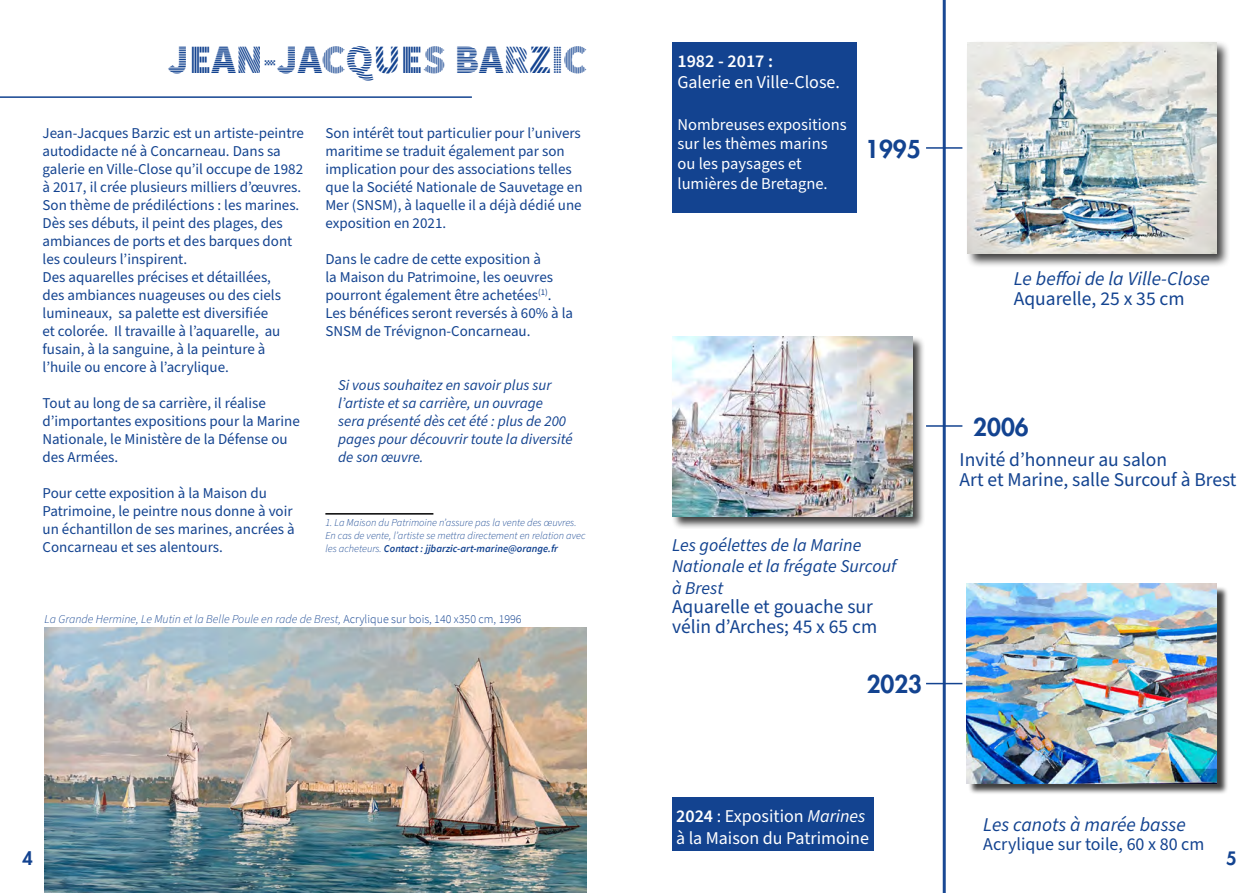
<style>
.page{position:relative;width:1259px;height:893px;background:#fff}
.page>*{position:absolute;margin:0;border:0;box-sizing:border-box;transform-origin:0 0}
.t1{font:900 40.5px "Source Sans Pro DISPLAYV2";color:#134390}
.t2{font:800 24px "Futura Std";color:#134390}
.t3{font:19.5px/19.5px "Source Sans Pro";color:#134390}
.t4{font:italic 19.5px "Source Sans Pro";color:#134390}
.t5{font:18px/21.6px "Source Sans Pro";color:#fff}
.t6{font:italic 18px/21.6px "Source Sans Pro";color:#134390}
.t7{font:18px "Source Sans Pro";color:#134390}
.t8{font:600 18px "Source Sans Pro";color:#fff}
.t9{font:800 18px "Futura Std";color:#134390}
.t10{font:16.5px/19.8px "Source Sans Pro";color:#fff}
.t11{font:15px/18px "Source Sans Pro";color:#134390}
.t12{font:italic 15px/18px "Source Sans Pro";color:#134390}
.t13{font:italic 300 12px "Source Sans Pro";color:#134390}
.t14{font:italic 300 10.5px/12.6px "Source Sans Pro";color:#134390}
.s1{font-weight:600}
.s2{font-style:normal}
.s3{font-style:italic}
</style>
<div class="page">
<div style="left:672px;top:797px;width:201px;height:53px;background:#134390"></div>
<div style="left:672px;top:43px;width:184px;height:170px;background:#134390"></div>
<div style="left:968px;top:586px;width:260px;height:209px;background:#000;opacity:.75"></div>
<img style="left:966px;top:584px;width:250px;height:199px">
<img style="left:44px;top:628px;width:543px;height:265px">
<hr style="left:942px;top:0;width:3px;height:893px;background:#134390">
<hr style="left:325px;top:513px;width:108px;height:2px;background:#000">
<hr style="left:0;top:96px;width:472px;height:2px;background:#134390">
<div style="left:966px;top:40px;width:264px;height:228px;background:#000;opacity:.75"></div>
<img style="left:967px;top:43px;width:249px;height:210px">
<div style="left:671px;top:335px;width:254px;height:193px;background:#000;opacity:.75"></div>
<img style="left:673px;top:337px;width:240px;height:179px">
<hr style="left:926px;top:147px;width:36px;height:2px;background:#134390">
<hr style="left:926px;top:425px;width:36px;height:2px;background:#134390">
<hr style="left:926px;top:683px;width:36px;height:1px;background:#134390">
<h1 class="t1" style="left:168px;top:38px;width:420px">JEAN-JACQUES BARZIC</h1>
<p class="t11" style="left:43px;top:124px;width:263px">Jean-Jacques Barzic est un artiste-peintre autodidacte né à Concarneau. Dans sa galerie en Ville-Close qu’il occupe de 1982 à 2017, il crée plusieurs milliers d’œuvres.<br>Son thème de prédiléctions : les marines.<br>Dès ses débuts, il peint des plages, des ambiances de ports et des barques dont les couleurs l’inspirent.<br>Des aquarelles précises et détaillées,<br>des ambiances nuageuses ou des ciels lumineaux, sa palette est diversifiée<br>et colorée. Il travaille à l’aquarelle, au fusain, à la sanguine, à la peinture à l’huile ou encore à l’acrylique.</p>
<p class="t11" style="left:43px;top:394px;width:259px">Tout au long de sa carrière, il réalise d’importantes expositions pour la Marine Nationale, le Ministère de la Défense ou des Armées.</p>
<p class="t11" style="left:43px;top:484px;width:254px">Pour cette exposition à la Maison du Patrimoine, le peintre nous donne à voir un échantillon de ses marines, ancrées à Concarneau et ses alentours.</p>
<p class="t11" style="left:325px;top:124px;width:259px">Son intérêt tout particulier pour l’univers maritime se traduit également par son implication pour des associations telles que la Société Nationale de Sauvetage en Mer (SNSM), à laquelle il a déjà dédié une exposition en 2021.</p>
<p class="t11" style="left:325px;top:250px;width:249px">Dans le cadre de cette exposition à<br>la Maison du Patrimoine, les oeuvres pourront également être achetées<sup>(1)</sup>.<br>Les bénéfices seront reversés à 60% à la SNSM de Trévignon-Concarneau.</p>
<p class="t12" style="left:338px;top:376px;width:236px">Si vous souhaitez en savoir plus sur l’artiste et sa carrière, un ouvrage sera présenté dès cet été : plus de 200 pages pour découvrir toute la diversité de son œuvre.</p>
<p class="t14" style="left:325px;top:517px;width:262px">1. La Maison du Patrimoine n’assure pas la vente des œuvres.<br>En cas de vente, l’artiste se mettra directement en relation avec les acheteurs. <span class="s1">Contact : jjbarzic-art-marine@orange.fr</span></p>
<p class="t13" style="left:45px;top:611px;width:478px">La Grande Hermine, Le Mutin et la Belle Poule en rade de Brest, <span class="s2">Acrylique sur bois, 140 x350 cm, 1996</span></p>
<p class="t8" style="left:677px;top:49px;width:97px">1982 - 2017 :</p>
<p class="t5" style="left:677px;top:72px;width:164px">Galerie en Ville-Close.</p>
<p class="t10" style="left:677px;top:115px;width:171px">Nombreuses expositions sur les thèmes marins ou les paysages et lumières de Bretagne.</p>
<h2 class="t2" style="left:865px;top:134px;width:57px">1995</h2>
<h3 class="t4" style="left:1014px;top:266px;width:198px">Le beffoi de la Ville-Close</h3>
<h3 class="t3" style="left:1014px;top:289px;width:172px">Aquarelle, 25 x 35 cm</h3>
<p class="t6" style="left:672px;top:534px;width:226px">Les goélettes de la Marine<br>Nationale et la frégate Surcouf à Brest</p>
<h3 class="t3" style="left:672px;top:598px;width:207px">Aquarelle et gouache sur vélin d’Arches; 45 x 65 cm</h3>
<h2 class="t2" style="left:866px;top:669px;width:57px">2023</h2>
<h2 class="t2" style="left:973px;top:412px;width:57px">2006</h2>
<h3 class="t3" style="left:959px;top:451px;width:278px">Invité d’honneur au salon<br>Art et Marine, salle Surcouf à Brest</h3>
<p class="t5" style="left:676px;top:806px;width:194px"><span class="s1">2024</span> : Exposition <span class="s3">Marines </span>à la Maison du Patrimoine</p>
<h3 class="t4" style="left:983px;top:811px;width:204px">Les canots à marée basse</h3>
<p class="t7" style="left:983px;top:832px;width:223px">Acrylique sur toile, 60 x 80 cm</p>
<p class="t9" style="left:22px;top:847px;width:12px">4</p>
<p class="t9" style="left:1226px;top:847px;width:12px">5</p>
</div>
